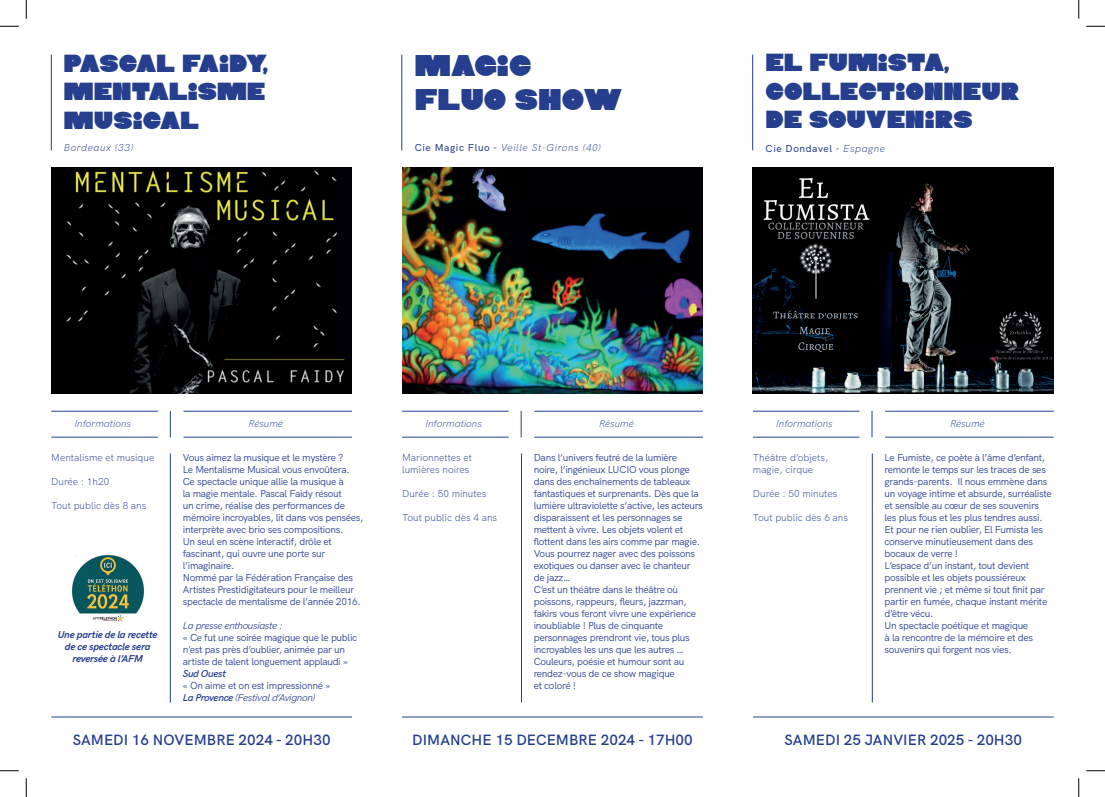
<style>
.page{position:relative;width:1105px;height:797px;background:#fff}
.page>*{position:absolute;margin:0;border:0;box-sizing:border-box;transform-origin:0 0}
.t1{font:28.75px/34.5px "Dida";color:#253f8e}
.t2{font:23.75px/28.5px "Dida";color:#253f8e;text-align:justify}
.t3{font:15px "HK Grotesk Semi Bold Legacy";letter-spacing:.005em;color:#253f8e}
.t4{font:10px/12px "HK Grotesk";letter-spacing:-.03em;color:#253f8e}
.t5{font:300 10px/12px "HK Grotesk";color:#253f8e}
.t6{font:italic 10px "HK Grotesk Light Legacy";color:#253f8e}
.t7{font:italic 10px/12px "HK Grotesk Bold Legacy";letter-spacing:-.02em;color:#253f8e;text-align:center}
.t8{font:italic 10px "HK Grotesk Legacy";letter-spacing:-.03em;color:#253f8e}
.t9{font:italic 300 10px "HK Grotesk";letter-spacing:.06em;color:#253f8e}
.t10{font:500 10px "HK Grotesk";letter-spacing:.06em;color:#253f8e}
.t11{font:italic 10px "HK Grotesk Semi Bold Legacy";letter-spacing:-.03em;color:#253f8e}
.s1{font-weight:500;font-style:normal}
.s2{font-weight:300;font-style:italic}
.s3{font-family:"HK Grotesk Semi Bold Legacy"}
</style>
<div class="page">
<img style="left:52px;top:167px;width:299px;height:226px">
<img style="left:402px;top:167px;width:301px;height:226px">
<img style="left:753px;top:167px;width:301px;height:226px">
<hr style="left:51px;top:437px;width:107px;height:1px;background:#253f8e">
<hr style="left:402px;top:437px;width:107px;height:1px;background:#253f8e">
<hr style="left:753px;top:437px;width:106px;height:1px;background:#253f8e">
<hr style="left:183px;top:437px;width:169px;height:1px;background:#253f8e">
<hr style="left:534px;top:437px;width:169px;height:1px;background:#253f8e">
<hr style="left:885px;top:437px;width:169px;height:1px;background:#253f8e">
<hr style="left:51px;top:411px;width:107px;height:1px;background:#253f8e">
<hr style="left:402px;top:411px;width:107px;height:1px;background:#253f8e">
<hr style="left:753px;top:411px;width:106px;height:1px;background:#253f8e">
<hr style="left:183px;top:411px;width:169px;height:1px;background:#253f8e">
<hr style="left:534px;top:411px;width:169px;height:1px;background:#253f8e">
<hr style="left:885px;top:411px;width:169px;height:1px;background:#253f8e">
<svg style="left:170px;top:411px;width:1px;height:26px"></svg>
<hr style="left:170px;top:453px;width:1px;height:249px;background:#253f8e">
<hr style="left:521px;top:453px;width:1px;height:249px;background:#253f8e">
<hr style="left:872px;top:453px;width:1px;height:249px;background:#253f8e">
<svg style="left:521px;top:411px;width:1px;height:26px"></svg>
<svg style="left:872px;top:411px;width:1px;height:26px"></svg>
<hr style="left:51px;top:716px;width:301px;height:1px;background:#253f8e">
<hr style="left:402px;top:716px;width:301px;height:1px;background:#253f8e">
<hr style="left:753px;top:716px;width:301px;height:1px;background:#253f8e">
<hr style="left:51px;top:55px;width:1px;height:95px;background:#253f8e">
<hr style="left:401px;top:55px;width:1px;height:95px;background:#253f8e">
<hr style="left:752px;top:55px;width:1px;height:95px;background:#253f8e">
<img style="left:72px;top:555px;width:71px;height:67px">
<svg style="left:0;top:25px;width:19px;height:2px"></svg>
<svg style="left:1086px;top:25px;width:19px;height:2px"></svg>
<svg style="left:0;top:770px;width:19px;height:1px"></svg>
<svg style="left:1086px;top:770px;width:19px;height:1px"></svg>
<svg style="left:25px;top:0;width:2px;height:19px"></svg>
<svg style="left:25px;top:778px;width:2px;height:19px"></svg>
<svg style="left:1078px;top:0;width:1px;height:19px"></svg>
<svg style="left:1078px;top:778px;width:1px;height:19px"></svg>
<h1 class="t1" style="left:415px;top:47px;width:209px">MAGIC<br>FLUO SHOW</h1>
<h2 class="t2" style="left:766px;top:48px;width:255px;text-align:left">EL FUMISTA,<br>COLLECTIONNEUR<br>DE SOUVENIRS</h2>
<h2 class="t2" style="left:64px;top:48px;width:206px">PASCAL FAIDY, MENTALISME MUSICAL</h2>
<p class="t9" style="left:64px;top:139px;width:71px">Bordeaux (33)</p>
<p class="t9" style="left:415px;top:139px;width:188px"><span class="s1">Cie Magic Fluo -</span> Veille St-Girons (40)</p>
<p class="t10" style="left:765px;top:140px;width:121px">Cie Dondavel - <span class="s2">Espagne</span></p>
<p class="t6" style="left:75px;top:415px;width:58px">Informations</p>
<p class="t5" style="left:51px;top:450px;width:104px">Mentalisme et musique</p>
<p class="t5" style="left:51px;top:474px;width:59px">Durée : 1h20</p>
<p class="t5" style="left:51px;top:498px;width:97px">Tout public dès 8 ans</p>
<p class="t7" style="left:58px;top:627px;width:101px">Une partie de la recette de ce spectacle sera reversée à l’AFM</p>
<p class="t6" style="left:248px;top:415px;width:36px">Résumé</p>
<p class="t6" style="left:425px;top:415px;width:58px">Informations</p>
<p class="t6" style="left:776px;top:415px;width:58px">Informations</p>
<p class="t6" style="left:599px;top:415px;width:36px">Résumé</p>
<p class="t6" style="left:950px;top:415px;width:36px">Résumé</p>
<p class="t4" style="left:183px;top:450px;width:182px">Vous aimez la musique et le mystère ?<br>Le Mentalisme Musical vous envoûtera.<br>Ce spectacle unique allie la musique à<br>la magie mentale. Pascal Faidy résout<br>un crime, réalise des performances de mémoire incroyables, lit dans vos pensées, interprète avec brio ses compositions.<br>Un seul en scène interactif, drôle et fascinant, qui ouvre une porte sur l’imaginaire.<br>Nommé par la Fédération Française des Artistes Prestidigitateurs pour le meilleur spectacle de mentalisme de l’année 2016.</p>
<p class="t8" style="left:183px;top:618px;width:101px">La presse enthousiaste :</p>
<p class="t4" style="left:183px;top:630px;width:176px">« Ce fut une soirée magique que le public n’est pas près d’oublier, animée par un artiste de talent longuement applaudi »</p>
<p class="t11" style="left:183px;top:666px;width:45px">Sud Ouest</p>
<p class="t4" style="left:183px;top:678px;width:149px">« On aime et on est impressionné »</p>
<p class="t8" style="left:183px;top:690px;width:134px"><span class="s3">La Provence</span> (Festival d’Avignon)</p>
<p class="t5" style="left:402px;top:450px;width:71px">Marionnettes et lumières noires</p>
<p class="t5" style="left:402px;top:486px;width:86px">Durée : 50 minutes</p>
<p class="t5" style="left:402px;top:510px;width:97px">Tout public dès 4 ans</p>
<p class="t4" style="left:534px;top:450px;width:171px">Dans l’univers feutré de la lumière noire, l’ingénieux LUCIO vous plonge dans des enchaînements de tableaux fantastiques et surprenants. Dès que la lumière ultraviolette s’active, les acteurs disparaissent et les personnages se mettent à vivre. Les objets volent et flottent dans les airs comme par magie.<br>Vous pourrez nager avec des poissons exotiques ou danser avec le chanteur de jazz…<br>C’est un théâtre dans le théâtre où poissons, rappeurs, fleurs, jazzman, fakirs vous feront vivre une expérience inoubliable ! Plus de cinquante personnages prendront vie, tous plus incroyables les uns que les autres … Couleurs, poésie et humour sont au rendez-vous de ce show magique<br>et coloré !</p>
<p class="t4" style="left:884px;top:450px;width:169px">Le Fumiste, ce poète à l’âme d’enfant, remonte le temps sur les traces de ses grands-parents. Il nous emmène dans un voyage intime et absurde, surréaliste et sensible au cœur de ses souvenirs les plus fous et les plus tendres aussi.<br>Et pour ne rien oublier, El Fumista les conserve minutieusement dans des bocaux de verre !<br>L’espace d’un instant, tout devient possible et les objets poussiéreux prennent vie ; et même si tout finit par partir en fumée, chaque instant mérite d’être vécu.<br>Un spectacle poétique et magique<br>à la rencontre de la mémoire et des souvenirs qui forgent nos vies.</p>
<p class="t5" style="left:753px;top:450px;width:77px">Théâtre d’objets, magie, cirque</p>
<p class="t5" style="left:753px;top:486px;width:86px">Durée : 50 minutes</p>
<p class="t5" style="left:753px;top:510px;width:97px">Tout public dès 6 ans</p>
<h3 class="t3" style="left:73px;top:728px;width:259px">SAMEDI 16 NOVEMBRE 2024 - 20H30</h3>
<h3 class="t3" style="left:412px;top:728px;width:282px">DIMANCHE 15 DECEMBRE 2024 - 17H00</h3>
<h3 class="t3" style="left:785px;top:728px;width:239px">SAMEDI 25 JANVIER 2025 - 20H30</h3>
</div>
